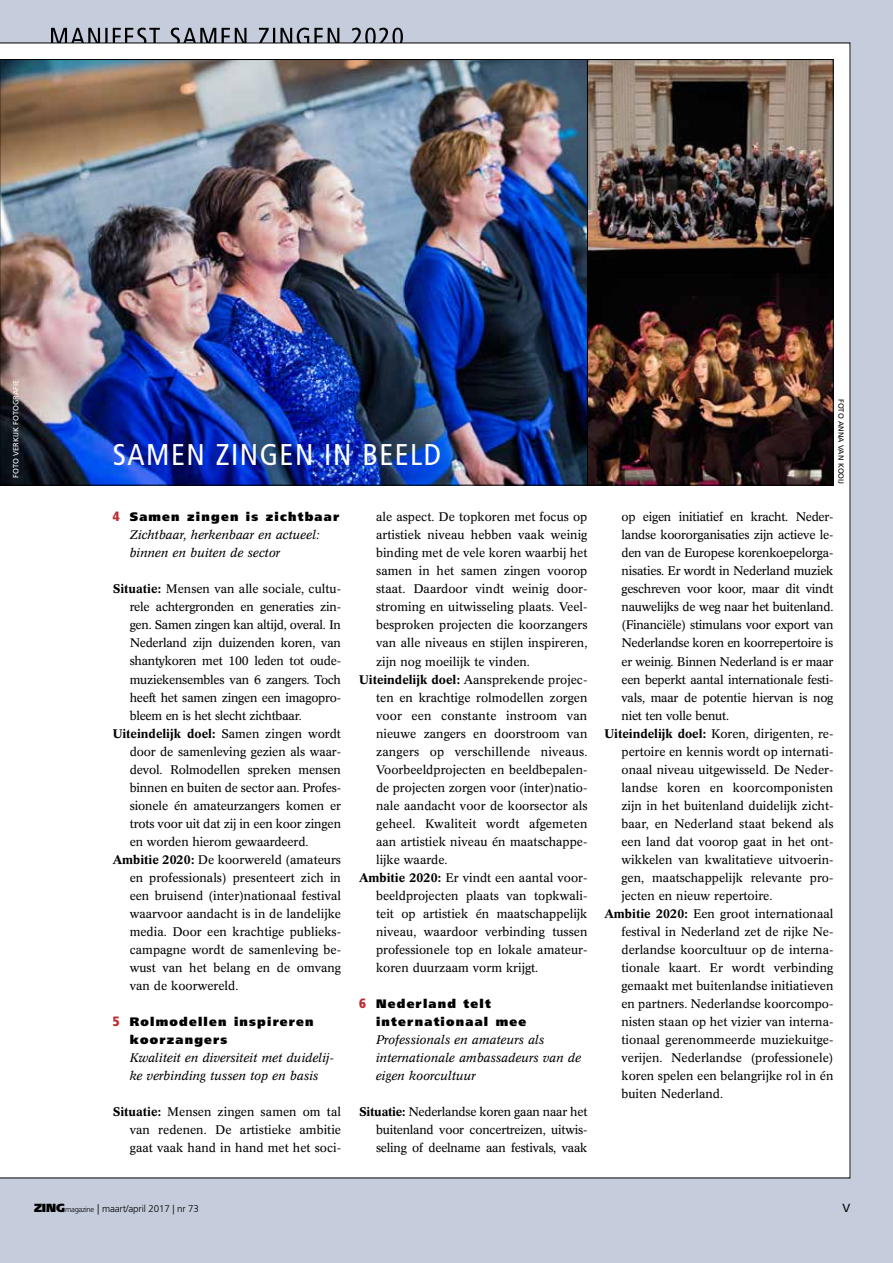
<style>
.page{position:relative;width:893px;height:1263px;background:#c5ccdc}
.page>*{position:absolute;margin:0;border:0;box-sizing:border-box;transform-origin:0 0}
.t1{font:condensed 30px "Frutiger LT Std";letter-spacing:.05em;color:#fff}
.t2{font:12.3px/18px "Concorde BE";color:#000;text-align:justify}
.t3{font:12.3px "Concorde BE";letter-spacing:-.02em;color:#000}
.t4{font:italic 12.3px/18px "Concorde BE";color:#000}
.t5{font:900 12.3px/18px "Frutiger LT Std";letter-spacing:.1em;color:#000}
.t6{font:500 12.3px "Concorde BE";color:#000}
.t7{font:11.7px "Frutiger LT Std";color:#000}
.t8{font:300 9.75px "Frutiger LT Std";letter-spacing:-.01em;color:#000}
.t9{font:7.5px "Frutiger LT Std";color:#fff}
.t10{font:7.5px "Frutiger LT Std";color:#000}
.s1{font-stretch:condensed;font-size:13.5px;color:#be2b31}
.s2{font-weight:500}
.s3{font-weight:400}
.s4{font-weight:900;font-size:11.7px}
.s5{font-size:7.5px}
.s6{font-size:10.5px}
</style>
<div class="page">
<svg style="left:51px;top:28px;width:352px;height:15px"></svg>
<div style="left:0;top:43px;width:850px;height:1135px;background:#fff"></div>
<img style="left:2px;top:61px;width:584px;height:422px">
<img style="left:589px;top:61px;width:242px;height:210px">
<div style="left:587px;top:59px;width:246px;height:214px;border:1px solid #000"></div>
<img style="left:589px;top:274px;width:242px;height:209px">
<div style="left:587px;top:272px;width:246px;height:213px;border:1px solid #000"></div>
<p class="t9" style="left:11px;top:478px;width:99px;rotate:-90deg">FOTO VERKIJK FOTOGRAFIE</p>
<h1 class="t1" style="left:113px;top:437px;width:330px">SAMEN ZINGEN IN BEELD</h1>
<p class="t5" style="left:113px;top:508px;width:228px"><span class="s1">4</span> Samen zingen is zichtbaar</p>
<p class="t4" style="left:130px;top:526px;width:192px">Zichtbaar, herkenbaar en actueel: binnen en buiten de sector</p>
<p class="t2" style="left:113px;top:580px;width:230px"><span class="s2">Situatie:</span> Mensen van alle sociale, cultu-</p>
<p class="t3" style="left:130px;top:600px;width:213px">rele achtergronden en generaties zin-</p>
<p class="t3" style="left:130px;top:618px;width:213px">gen. Samen zingen kan altijd, overal. In</p>
<p class="t3" style="left:130px;top:636px;width:213px">Nederland zijn duizenden koren, van</p>
<p class="t3" style="left:130px;top:654px;width:213px">shantykoren met 100 leden tot oude-</p>
<p class="t3" style="left:130px;top:672px;width:213px">muziekensembles van 6 zangers. Toch</p>
<p class="t3" style="left:130px;top:690px;width:213px">heeft het samen zingen een imagopro-</p>
<p class="t3" style="left:130px;top:708px;width:174px">bleem en is het slecht zichtbaar.</p>
<p class="t6" style="left:113px;top:726px;width:230px">Uiteindelijk doel: <span class="s3">Samen zingen wordt</span></p>
<p class="t2" style="left:130px;top:742px;width:213px">door de samenleving gezien als waar-</p>
<p class="t2" style="left:130px;top:760px;width:213px">devol. Rolmodellen spreken mensen</p>
<p class="t2" style="left:130px;top:779px;width:213px">binnen en buiten de sector aan. Profes-</p>
<p class="t2" style="left:130px;top:797px;width:213px">sionele én amateurzangers komen er</p>
<p class="t2" style="left:130px;top:815px;width:213px">trots voor uit dat zij in een koor zingen</p>
<p class="t2" style="left:130px;top:833px;width:180px">en worden hierom gewaardeerd.</p>
<p class="t2" style="left:113px;top:851px;width:230px"><span class="s2">Ambitie 2020:</span> De koorwereld (amateurs</p>
<p class="t2" style="left:130px;top:869px;width:213px">en professionals) presenteert zich in</p>
<p class="t2" style="left:130px;top:887px;width:213px">een bruisend (inter)nationaal festival</p>
<p class="t2" style="left:130px;top:905px;width:213px">waarvoor aandacht is in de landelijke</p>
<p class="t2" style="left:130px;top:923px;width:213px">media. Door een krachtige publieks-</p>
<p class="t2" style="left:130px;top:941px;width:213px">campagne wordt de samenleving be-</p>
<p class="t2" style="left:130px;top:959px;width:213px">wust van het belang en de omvang</p>
<p class="t2" style="left:130px;top:977px;width:110px">van de koorwereld.</p>
<p class="t5" style="left:130px;top:1013px;width:185px;text-indent:-17px"><span class="s1">5</span> Rolmodellen inspireren koorzangers</p>
<p class="t4" style="left:130px;top:1049px;width:206px">Kwaliteit en diversiteit met duidelij&shy;ke verbinding tussen top en basis</p>
<p class="t2" style="left:130px;top:1103px;width:213px;text-indent:-17px"><span class="s2">Situatie:</span> Mensen zingen samen om tal van redenen. De artistieke ambitie gaat vaak hand in hand met het soci-</p>
<p class="t2" style="left:376px;top:508px;width:213px">ale aspect. De topkoren met focus op</p>
<p class="t2" style="left:376px;top:526px;width:213px">artistiek niveau hebben vaak weinig</p>
<p class="t2" style="left:376px;top:544px;width:213px">binding met de vele koren waarbij het</p>
<p class="t2" style="left:376px;top:562px;width:213px">samen in het samen zingen voorop</p>
<p class="t2" style="left:376px;top:580px;width:213px">staat. Daardoor vindt weinig door-</p>
<p class="t2" style="left:376px;top:598px;width:213px">stroming en uitwisseling plaats. Veel-</p>
<p class="t2" style="left:376px;top:616px;width:213px">besproken projecten die koorzangers</p>
<p class="t2" style="left:376px;top:634px;width:213px">van alle niveaus en stijlen inspireren,</p>
<p class="t2" style="left:376px;top:652px;width:155px">zijn nog moeilijk te vinden.</p>
<p class="t2" style="left:359px;top:670px;width:230px"><span class="s2">Uiteindelijk doel:</span> Aansprekende projec-</p>
<p class="t2" style="left:376px;top:688px;width:213px">ten en krachtige rolmodellen zorgen</p>
<p class="t2" style="left:376px;top:706px;width:213px">voor een constante instroom van</p>
<p class="t2" style="left:376px;top:724px;width:213px">nieuwe zangers en doorstroom van</p>
<p class="t2" style="left:376px;top:742px;width:213px">zangers op verschillende niveaus.</p>
<p class="t2" style="left:376px;top:761px;width:213px">Voorbeeldprojecten en beeldbepalen-</p>
<p class="t2" style="left:376px;top:779px;width:213px">de projecten zorgen voor (inter)natio-</p>
<p class="t2" style="left:376px;top:797px;width:213px">nale aandacht voor de koorsector als</p>
<p class="t2" style="left:376px;top:815px;width:213px">geheel. Kwaliteit wordt afgemeten</p>
<p class="t2" style="left:376px;top:833px;width:213px">aan artistiek niveau én maatschappe-</p>
<p class="t2" style="left:376px;top:851px;width:73px">lijke waarde.</p>
<p class="t2" style="left:359px;top:869px;width:230px"><span class="s2">Ambitie 2020:</span> Er vindt een aantal voor-</p>
<p class="t2" style="left:376px;top:887px;width:213px">beeldprojecten plaats van topkwali-</p>
<p class="t2" style="left:376px;top:905px;width:213px">teit op artistiek én maatschappelijk</p>
<p class="t2" style="left:376px;top:923px;width:213px">niveau, waardoor verbinding tussen</p>
<p class="t2" style="left:376px;top:941px;width:213px">professionele top en lokale amateur-</p>
<p class="t2" style="left:376px;top:959px;width:164px">koren duurzaam vorm krijgt.</p>
<p class="t5" style="left:376px;top:995px;width:152px;text-indent:-17px"><span class="s1">6</span> Nederland telt internationaal mee</p>
<p class="t4" style="left:376px;top:1031px;width:207px">Professionals en amateurs als internationale ambassadeurs van de eigen koorcultuur</p>
<p class="t2" style="left:376px;top:1103px;width:213px;text-indent:-17px"><span class="s2">Situatie:</span> Nederlandse koren gaan naar het buitenland voor concertreizen, uitwis&shy;seling of deelname aan festivals, vaak</p>
<p class="t10" style="left:845px;top:399px;width:87px;rotate:90deg">FOTO ANNA VAN KOOIJ</p>
<p class="t3" style="left:621px;top:510px;width:213px">op eigen initiatief en kracht. Neder-</p>
<p class="t3" style="left:621px;top:528px;width:213px">landse koororganisaties zijn actieve le-</p>
<p class="t3" style="left:621px;top:546px;width:213px">den van de Europese korenkoepelorga-</p>
<p class="t3" style="left:621px;top:564px;width:213px">nisaties. Er wordt in Nederland muziek</p>
<p class="t3" style="left:621px;top:582px;width:213px">geschreven voor koor, maar dit vindt</p>
<p class="t3" style="left:621px;top:600px;width:213px">nauwelijks de weg naar het buitenland.</p>
<p class="t3" style="left:621px;top:618px;width:213px">(Financiële) stimulans voor export van</p>
<p class="t3" style="left:621px;top:636px;width:213px">Nederlandse koren en koorrepertoire is</p>
<p class="t3" style="left:621px;top:654px;width:213px">er weinig. Binnen Nederland is er maar</p>
<p class="t3" style="left:621px;top:672px;width:213px">een beperkt aantal internationale festi-</p>
<p class="t3" style="left:621px;top:690px;width:213px">vals, maar de potentie hiervan is nog</p>
<p class="t3" style="left:621px;top:708px;width:109px">niet ten volle benut.</p>
<p class="t2" style="left:604px;top:724px;width:230px"><span class="s2">Uiteindelijk doel:</span> Koren, dirigenten, re-</p>
<p class="t2" style="left:621px;top:742px;width:213px">pertoire en kennis wordt op internati-</p>
<p class="t2" style="left:621px;top:761px;width:213px">onaal niveau uitgewisseld. De Neder-</p>
<p class="t2" style="left:621px;top:779px;width:213px">landse koren en koorcomponisten</p>
<p class="t2" style="left:621px;top:797px;width:213px">zijn in het buitenland duidelijk zicht-</p>
<p class="t2" style="left:621px;top:815px;width:213px">baar, en Nederland staat bekend als</p>
<p class="t2" style="left:621px;top:833px;width:213px">een land dat voorop gaat in het ont-</p>
<p class="t2" style="left:621px;top:851px;width:213px">wikkelen van kwalitatieve uitvoerin-</p>
<p class="t2" style="left:621px;top:869px;width:213px">gen, maatschappelijk relevante pro-</p>
<p class="t2" style="left:621px;top:887px;width:152px">jecten en nieuw repertoire.</p>
<p class="t2" style="left:604px;top:905px;width:230px"><span class="s2">Ambitie 2020:</span> Een groot internationaal</p>
<p class="t2" style="left:621px;top:923px;width:213px">festival in Nederland zet de rijke Ne-</p>
<p class="t2" style="left:621px;top:941px;width:213px">derlandse koorcultuur op de interna-</p>
<p class="t2" style="left:621px;top:959px;width:213px">tionale kaart. Er wordt verbinding</p>
<p class="t2" style="left:621px;top:977px;width:213px">gemaakt met buitenlandse initiatieven</p>
<p class="t2" style="left:621px;top:995px;width:213px">en partners. Nederlandse koorcompo-</p>
<p class="t2" style="left:621px;top:1013px;width:213px">nisten staan op het vizier van interna-</p>
<p class="t2" style="left:621px;top:1031px;width:213px">tionaal gerenommeerde muziekuitge-</p>
<p class="t2" style="left:621px;top:1049px;width:213px">verijen. Nederlandse (professionele)</p>
<p class="t2" style="left:621px;top:1067px;width:213px">koren spelen een belangrijke rol in én</p>
<p class="t2" style="left:621px;top:1085px;width:103px">buiten Nederland.</p>
<p class="t8" style="left:34px;top:1203px;width:166px"><span class="s4">ZING</span><span class="s5">magazine</span> <span class="s6">|</span> maart/april 2017 | nr 73</p>
<p class="t7" style="left:843px;top:1201px;width:9px">V</p>
</div>
